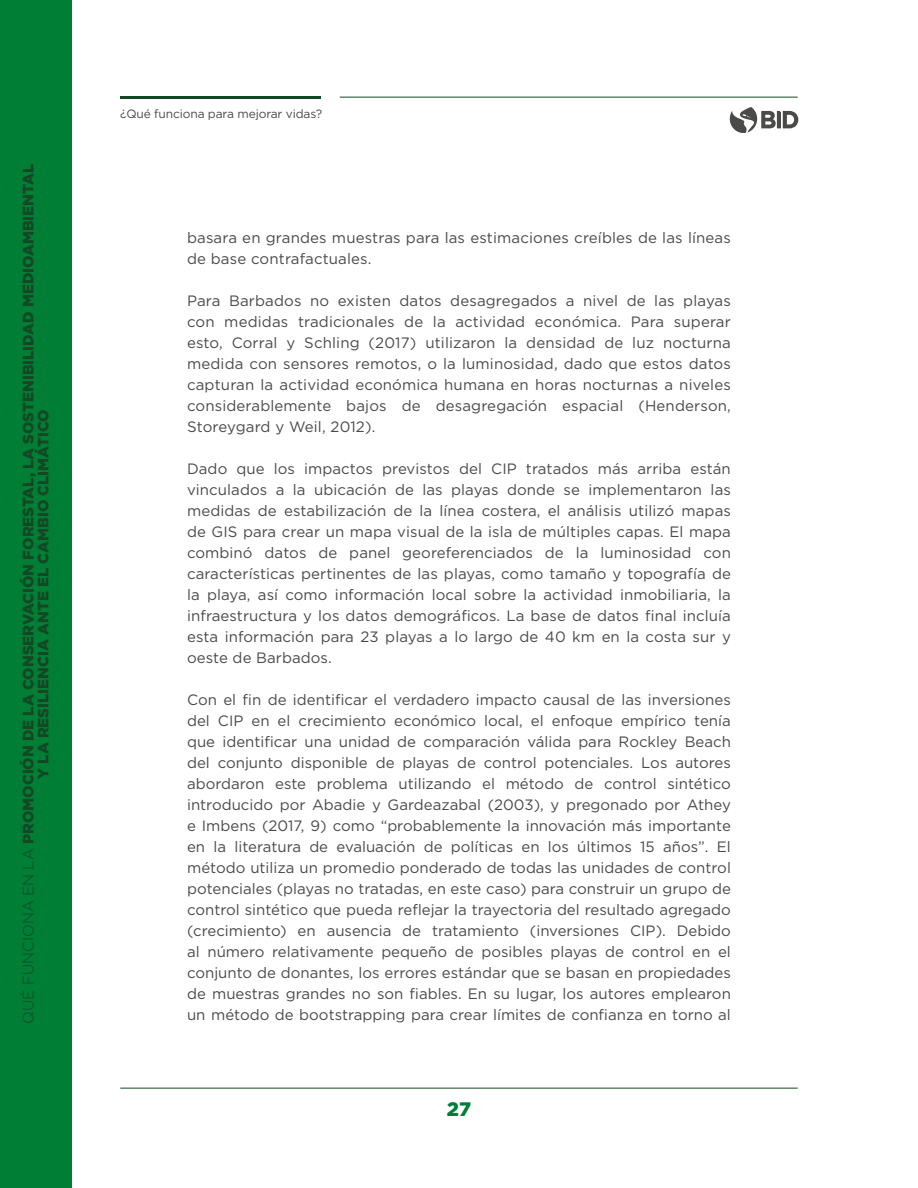
<style>
.page{position:relative;width:918px;height:1188px;background:#fff}
.page>*{position:absolute;margin:0;border:0;box-sizing:border-box;transform-origin:0 0}
.t1{font:900 19.5px "Gotham";color:#007e36}
.Parrafo_corrido{font:15px/21px "Gotham";letter-spacing:.005em;color:#4a4a49;text-align:justify}
.t2{font:900 15px/15px "Gotham";color:#144724;text-align:center}
.t3{font:12px "Gotham";letter-spacing:-.01em;color:#4a4a49}
.s1{font-weight:300}
</style>
<div class="page">
<div style="left:0;top:0;width:72px;height:1188px;background:#007e36"></div>
<hr style="left:340px;top:97px;width:458px;height:1px;background:#144724">
<hr style="left:120px;top:96px;width:201px;height:2px;background:#144724">
<hr style="left:120px;top:1088px;width:678px;height:1px;background:#144724">
<svg style="left:729px;top:107px;width:69px;height:26px"></svg>
<p class="t2" style="left:21px;top:1024px;width:861px;rotate:-90deg"><span class="s1">QUÉ FUNCIONA EN LA</span> PROMOCIÓN DE LA CONSERVACIÓN FORESTAL, LA SOSTENIBILIDAD MEDIOAMBIENTAL<br>Y LA RESILIENCIA ANTE EL CAMBIO CLIMÁTICO</p>
<p class="t3" style="left:120px;top:106px;width:204px">¿Qué funciona para mejorar vidas?</p>
<p class="Parrafo_corrido" style="left:187px;top:227px;width:545px">basara en grandes muestras para las estimaciones creíbles de las líneas de base contrafactuales.</p>
<p class="Parrafo_corrido" style="left:187px;top:290px;width:545px">Para Barbados no existen datos desagregados a nivel de las playas con medidas tradicionales de la actividad económica. Para superar esto, Corral y Schling (2017) utilizaron la densidad de luz nocturna medida con sensores remotos, o la luminosidad, dado que estos datos capturan la actividad económica humana en horas nocturnas a niveles considerablemente bajos de desagregación espacial (Henderson, Storeygard y Weil, 2012).</p>
<p class="Parrafo_corrido" style="left:187px;top:458px;width:545px">Dado que los impactos previstos del CIP tratados más arriba están vinculados a la ubicación de las playas donde se implementaron las medidas de estabilización de la línea costera, el análisis utilizó mapas de GIS para crear un mapa visual de la isla de múltiples capas. El mapa combinó datos de panel georeferenciados de la luminosidad con características pertinentes de las playas, como tamaño y topografía de la playa, así como información local sobre la actividad inmobiliaria, la infraestructura y los datos demográficos. La base de datos final incluía esta información para 23 playas a lo largo de 40 km en la costa sur y oeste de Barbados.</p>
<p class="Parrafo_corrido" style="left:187px;top:689px;width:545px">Con el fin de identificar el verdadero impacto causal de las inversiones del CIP en el crecimiento económico local, el enfoque empírico tenía que identificar una unidad de comparación válida para Rockley Beach del conjunto disponible de playas de control potenciales. Los autores abordaron este problema utilizando el método de control sintético introducido por Abadie y Gardeazabal (2003), y pregonado por Athey e Imbens (2017, 9) como “probablemente la innovación más importante en la literatura de evaluación de políticas en los últimos 15 años”. El método utiliza un promedio ponderado de todas las unidades de control potenciales (playas no tratadas, en este caso) para construir un grupo de control sintético que pueda reflejar la trayectoria del resultado agregado (crecimiento) en ausencia de tratamiento (inversiones CIP). Debido al número relativamente pequeño de posibles playas de control en el conjunto de donantes, los errores estándar que se basan en propiedades de muestras grandes no son fiables. En su lugar, los autores emplearon un método de bootstrapping para crear límites de confianza en torno al</p>
<h1 class="t1" style="left:447px;top:1095px;width:26px">27</h1>
</div>
